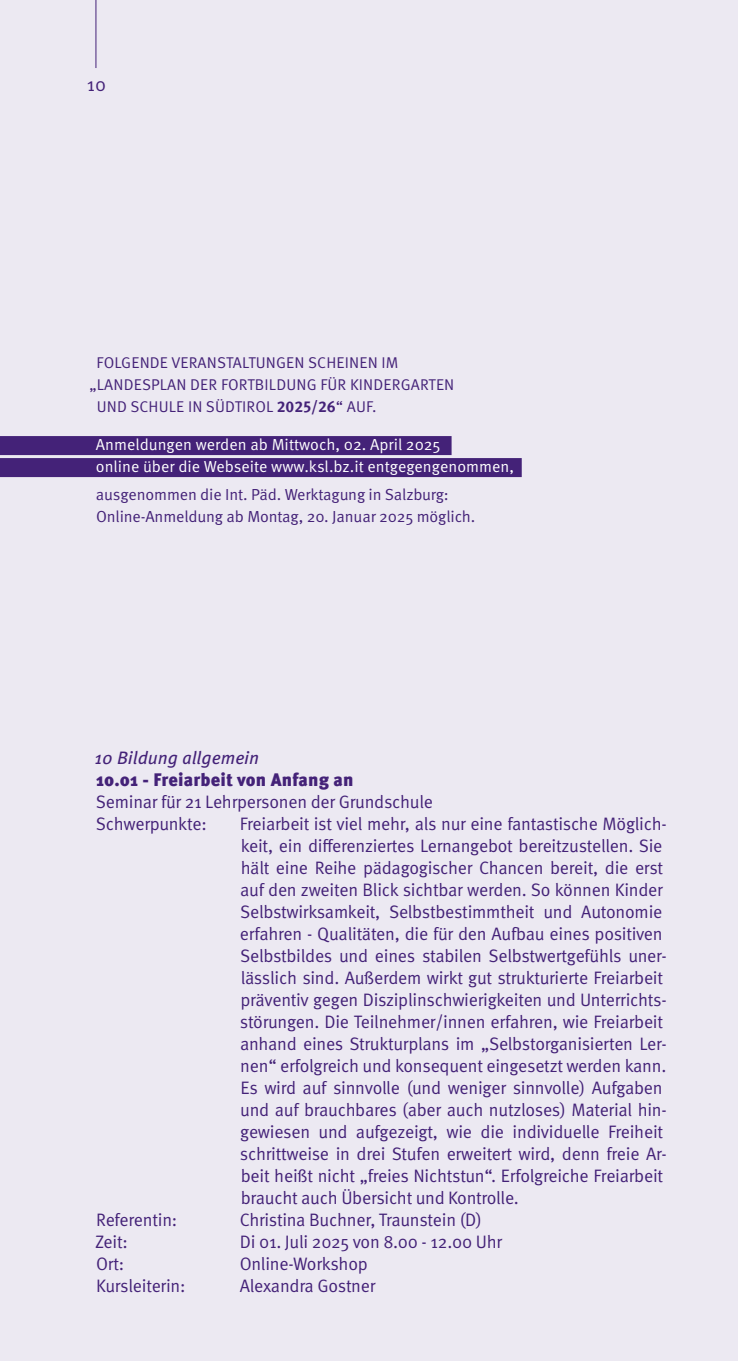
<style>
.page{position:relative;width:738px;height:1361px;background:#fff}
.page>*{position:absolute;margin:0;border:0;box-sizing:border-box;transform-origin:0 0}
.t1{font:19px "Meta Pro Norm";color:#442278}
.t2{font:18px/22px "Meta Pro Norm";letter-spacing:-.015em;color:#442278}
.t3{font:900 18px "Meta Pro";letter-spacing:.01em;color:#442278}
.t4{font:italic 18px "Meta Pro";color:#442278}
.t5{font:16px/22px "Meta Pro Norm";color:#fff}
.t6{font:16px/22px "Meta Pro Norm";letter-spacing:-.01em;color:#442278}
.t7{font:15.6px "Meta Pro Norm";letter-spacing:.01em;color:#442278}
.s1{font-family:"Meta Pro";font-weight:700}
</style>
<div class="page">
<div style="left:0;top:0;width:737px;height:1361px;background:#ece9f2"></div>
<hr style="left:95px;top:0;width:1px;height:68px;background:#442278">
<div style="left:0;top:436px;width:451px;height:19px;background:#442278"></div>
<div style="left:0;top:458px;width:521px;height:19px;background:#442278"></div>
<p class="t1" style="left:87px;top:70px;width:21px">10</p>
<p class="t7" style="left:97px;top:351px;width:303px">FOLGENDE VERANSTALTUNGEN SCHEINEN IM</p>
<p class="t7" style="left:89px;top:373px;width:366px">„LANDESPLAN DER FORTBILDUNG FÜR KINDERGARTEN</p>
<p class="t7" style="left:97px;top:395px;width:281px">UND SCHULE IN SÜDTIROL <span class="s1">2025/26</span>“ AUF.</p>
<p class="t5" style="left:96px;top:433px;width:419px">Anmeldungen werden ab Mittwoch, 02. April 2025<br>online über die Webseite www.ksl.bz.it entgegengenommen,</p>
<p class="t6" style="left:96px;top:483px;width:380px">ausgenommen die Int. Päd. Werktagung in Salzburg:<br>Online-Anmeldung ab Montag, 20. Januar 2025 möglich.</p>
<p class="t4" style="left:94px;top:744px;width:166px">10 Bildung allgemein</p>
<p class="t3" style="left:96px;top:766px;width:259px">10.01 - Freiarbeit von Anfang an</p>
<p class="t2" style="left:96px;top:790px;width:338px">Seminar für 21 Lehrpersonen der Grundschule<br>Schwerpunkte:</p>
<p class="t2" style="left:240px;top:812px;width:428px">Freiarbeit ist viel mehr, als nur eine fantastische Möglich&shy;keit, ein differenziertes Lernangebot bereitzustellen. Sie hält eine Reihe pädagogischer Chancen bereit, die erst auf den zweiten Blick sichtbar werden. So können Kinder Selbstwirksamkeit, Selbstbestimmtheit und Autonomie erfahren - Qualitäten, die für den Aufbau eines positiven Selbstbildes und eines stabilen Selbstwertgefühls uner&shy;lässlich sind. Außerdem wirkt gut strukturierte Freiarbeit präventiv gegen Disziplinschwierigkeiten und Unterrichts&shy;störungen. Die Teilnehmer/innen erfahren, wie Freiarbeit anhand eines Strukturplans im „Selbstorganisierten Ler&shy;nen“ erfolgreich und konsequent eingesetzt werden kann.<br>Es wird auf sinnvolle (und weniger sinnvolle) Aufgaben und auf brauchbares (aber auch nutzloses) Material hin&shy;gewiesen und aufgezeigt, wie die individuelle Freiheit schrittweise in drei Stufen erweitert wird, denn freie Ar&shy;beit heißt nicht „freies Nichtstun“. Erfolgreiche Freiarbeit braucht auch Übersicht und Kontrolle.</p>
<p class="t2" style="left:96px;top:1208px;width:82px">Referentin:</p>
<p class="t2" style="left:240px;top:1208px;width:243px">Christina Buchner, Traunstein (D)</p>
<p class="t2" style="left:95px;top:1230px;width:34px">Zeit:</p>
<p class="t2" style="left:240px;top:1230px;width:264px">Di 01. Juli 2025 von 8.00 - 12.00 Uhr</p>
<p class="t2" style="left:96px;top:1252px;width:30px">Ort:</p>
<p class="t2" style="left:240px;top:1252px;width:129px">Online-Workshop</p>
<p class="t2" style="left:96px;top:1274px;width:91px">Kursleiterin:</p>
<p class="t2" style="left:240px;top:1274px;width:137px">Alexandra Gostner</p>
</div>
